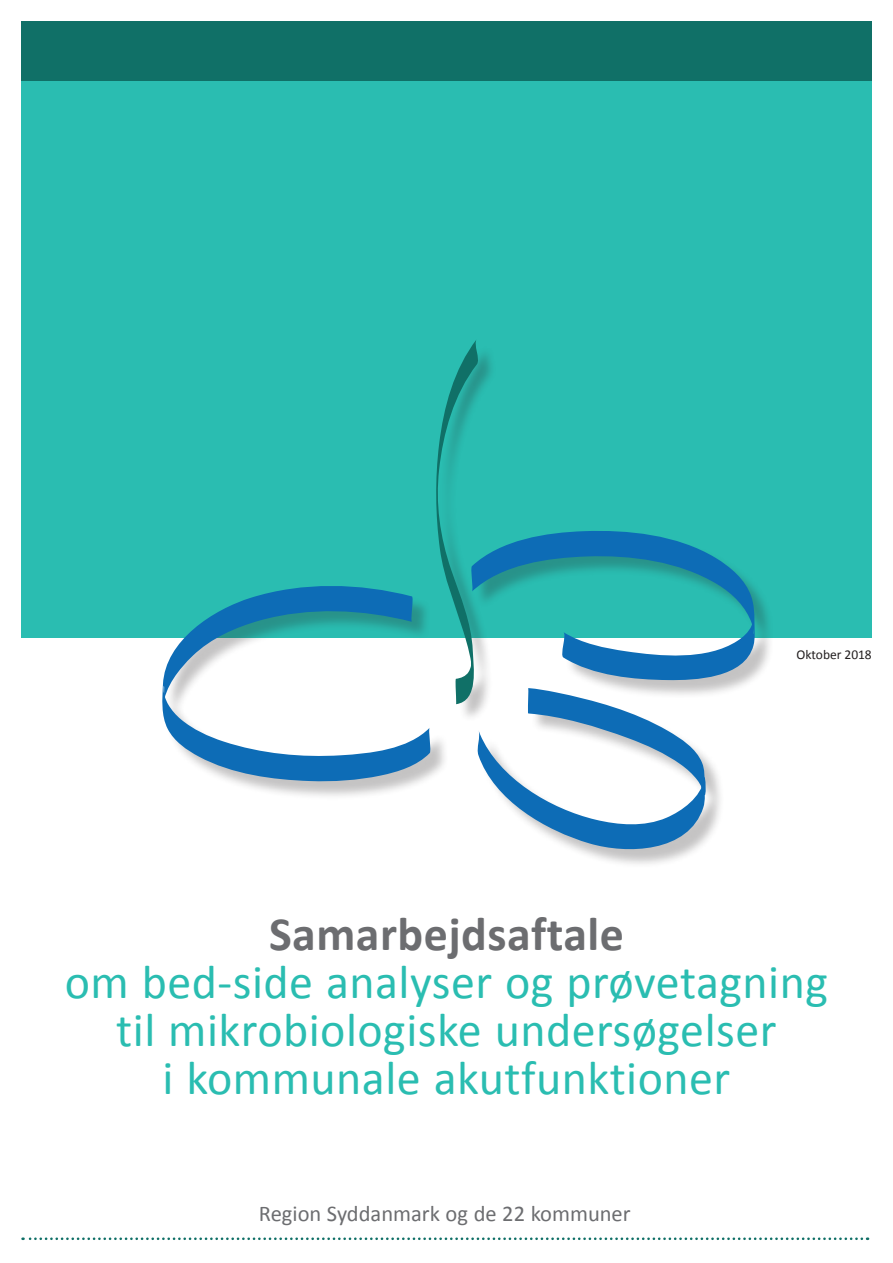
<style>
.page{position:relative;width:893px;height:1263px;background:#fff}
.page>*{position:absolute;margin:0;border:0;box-sizing:border-box;transform-origin:0 0}
.t1{font:48px/48px "Calibri";letter-spacing:.01em;color:#2abdb1;text-align:center}
.t2{font:700 48px "Calibri";letter-spacing:.01em;color:#6c6d70}
.t3{font:22.5px "Calibri";color:#6c6d70}
.t4{font:13.5px "Calibri";color:#231f20}
</style>
<div class="page">
<svg style="left:23px;top:1237px;width:845px;height:3px"></svg>
<div style="left:21px;top:21px;width:851px;height:617px;background:#2abdb1"></div>
<div style="left:21px;top:21px;width:851px;height:60px;background:#107067"></div>
<div style="left:164px;top:344px;width:610px;height:524px;background:#231f20;opacity:.27"></div>
<svg style="left:435px;top:340px;width:320px;height:514px"></svg>
<svg style="left:162px;top:582px;width:269px;height:200px"></svg>
<p class="t4" style="left:796px;top:645px;width:77px">Oktober 2018</p>
<h1 class="t2" style="left:269px;top:904px;width:356px">Samarbejdsaftale</h1>
<h2 class="t1" style="left:65px;top:958px;width:765px">om bed-side analyser og prøvetagning til mikrobiologiske undersøgelser<br>i kommunale akutfunktioner</h2>
<h3 class="t3" style="left:259px;top:1200px;width:373px">Region Syddanmark og de 22 kommuner</h3>
</div>
